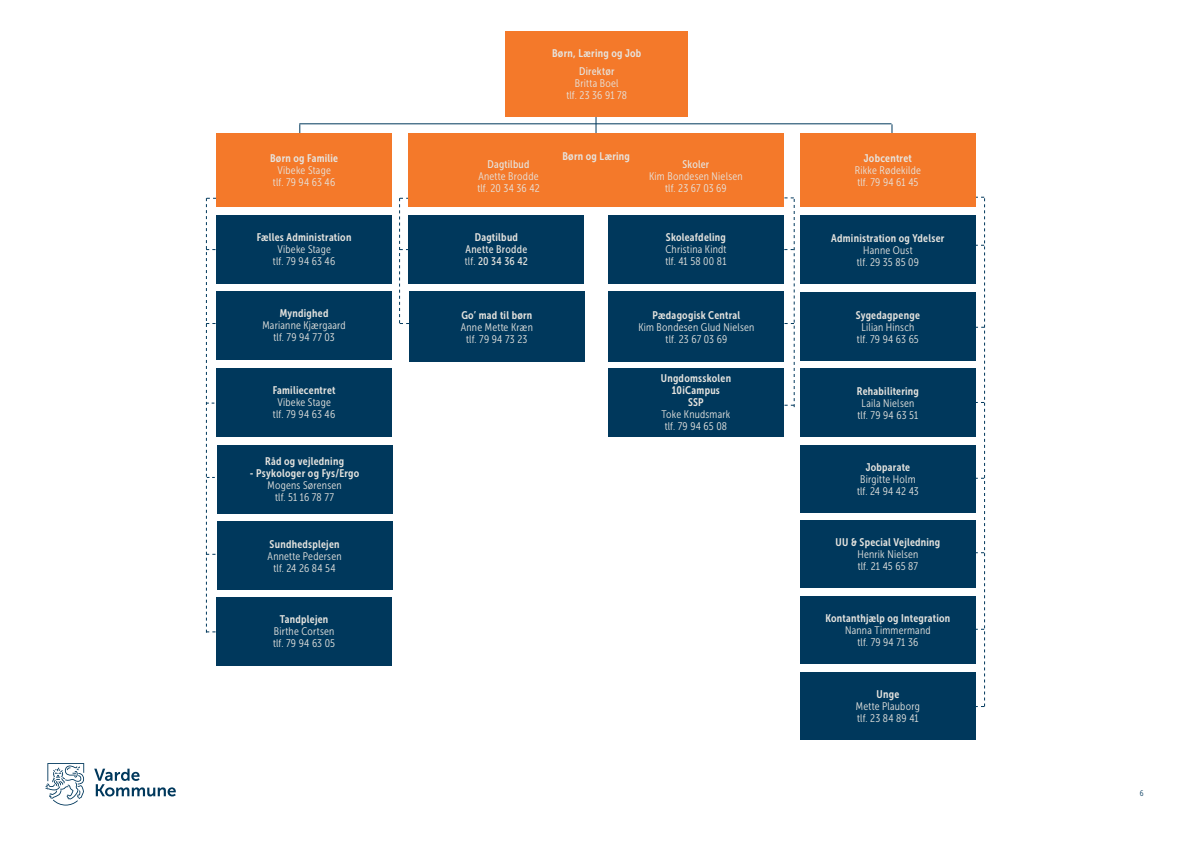
<style>
.page{position:relative;width:1191px;height:842px;background:#fff}
.page>*{position:absolute;margin:0;border:0;box-sizing:border-box;transform-origin:0 0}
.t1{font:11px/12px "Museo Sans Cond 300";letter-spacing:.02em;color:#e6e4df;text-align:center}
.t2{font:11px/12px "Museo Sans Cond 700";letter-spacing:.025em;color:#e6e4df;text-align:center}
.t3{font:11px/12px "Museo Sans Cond 500";letter-spacing:.02em;color:#e6e4df}
.t4{font:8px "Museo Sans Cond 300";color:#00385c}
.s1{font-family:"Museo Sans Cond 300"}
</style>
<div class="page">
<div style="left:216px;top:597px;width:176px;height:68px;background:#00385c"></div>
<svg style="left:595px;top:116px;width:1px;height:17px"></svg>
<svg style="left:399px;top:198px;width:36px;height:126px"></svg>
<svg style="left:759px;top:198px;width:36px;height:209px"></svg>
<hr style="left:299px;top:123px;width:592px;height:1px;background:#00385c">
<div style="left:408px;top:215px;width:176px;height:68px;background:#00385c"></div>
<div style="left:409px;top:291px;width:176px;height:71px;background:#00385c"></div>
<div style="left:216px;top:215px;width:176px;height:68px;background:#00385c"></div>
<div style="left:216px;top:368px;width:176px;height:68px;background:#00385c"></div>
<div style="left:216px;top:291px;width:176px;height:68px;background:#00385c"></div>
<div style="left:217px;top:445px;width:175px;height:68px;background:#00385c"></div>
<div style="left:217px;top:522px;width:175px;height:68px;background:#00385c"></div>
<div style="left:608px;top:215px;width:176px;height:68px;background:#00385c"></div>
<div style="left:608px;top:291px;width:176px;height:71px;background:#00385c"></div>
<div style="left:608px;top:368px;width:176px;height:68px;background:#00385c"></div>
<div style="left:216px;top:133px;width:176px;height:74px;background:#f4792a"></div>
<div style="left:408px;top:133px;width:200px;height:74px;background:#f4792a"></div>
<div style="left:608px;top:133px;width:176px;height:74px;background:#f4792a"></div>
<div style="left:505px;top:31px;width:183px;height:85px;background:#f4792a"></div>
<div style="left:800px;top:216px;width:175px;height:68px;background:#00385c"></div>
<div style="left:800px;top:293px;width:175px;height:68px;background:#00385c"></div>
<div style="left:800px;top:368px;width:175px;height:68px;background:#00385c"></div>
<svg style="left:949px;top:197px;width:36px;height:510px"></svg>
<div style="left:800px;top:133px;width:175px;height:74px;background:#f4792a"></div>
<svg style="left:206px;top:198px;width:36px;height:435px"></svg>
<svg style="left:94px;top:769px;width:82px;height:27px"></svg>
<svg style="left:45px;top:763px;width:39px;height:42px"></svg>
<div style="left:800px;top:445px;width:175px;height:67px;background:#00385c"></div>
<div style="left:800px;top:520px;width:175px;height:68px;background:#00385c"></div>
<div style="left:800px;top:596px;width:175px;height:68px;background:#00385c"></div>
<div style="left:800px;top:672px;width:175px;height:67px;background:#00385c"></div>
<p class="t2" style="left:552px;top:47px;width:91px">Børn, Læring og Job</p>
<p class="t3" style="left:579px;top:65px;width:37px">Direktør</p>
<p class="t1" style="left:566px;top:77px;width:62px">Britta Boel<br>tlf. 23 36 91 78</p>
<p class="t2" style="left:270px;top:152px;width:70px">Børn og Familie</p>
<p class="t1" style="left:273px;top:164px;width:64px">Vibeke Stage tlf. 79 94 63 46</p>
<p class="t3" style="left:487px;top:158px;width:43px">Dagtilbud</p>
<p class="t1" style="left:477px;top:170px;width:64px;text-align:left">Anette Brodde tlf. 20 34 36 42</p>
<p class="t2" style="left:562px;top:151px;width:69px">Børn og Læring</p>
<p class="t3" style="left:682px;top:158px;width:28px">Skoler</p>
<p class="t1" style="left:649px;top:170px;width:95px">Kim Bondesen Nielsen tlf. 23 67 03 69</p>
<p class="t2" style="left:864px;top:152px;width:50px">Jobcentret</p>
<p class="t1" style="left:855px;top:164px;width:68px;text-align:left">Rikke Rødekilde tlf. 79 94 61 45</p>
<p class="t2" style="left:257px;top:231px;width:96px">Fælles Administration</p>
<p class="t1" style="left:273px;top:243px;width:64px">Vibeke Stage tlf. 79 94 63 46</p>
<p class="t2" style="left:475px;top:231px;width:45px">Dagtilbud</p>
<p class="t3" style="left:465px;top:243px;width:64px">Anette Brodde <span class="s1">tlf.</span> 20 34 36 42</p>
<p class="t2" style="left:666px;top:231px;width:61px">Skoleafdeling</p>
<p class="t1" style="left:665px;top:243px;width:63px;text-align:left">Christina Kindt tlf. 41 58 00 81</p>
<p class="t2" style="left:831px;top:232px;width:115px">Administration og Ydelser</p>
<p class="t1" style="left:857px;top:244px;width:63px">Hanne Oust tlf. 29 35 85 09</p>
<p class="t2" style="left:280px;top:307px;width:50px">Myndighed</p>
<p class="t1" style="left:262px;top:320px;width:85px">Marianne Kjærgaard tlf. 79 94 77 03</p>
<p class="t2" style="left:273px;top:384px;width:64px">Familiecentret</p>
<p class="t1" style="left:273px;top:396px;width:64px">Vibeke Stage tlf. 79 94 63 46</p>
<p class="t2" style="left:461px;top:309px;width:73px">Go’ mad til børn</p>
<p class="t1" style="left:461px;top:321px;width:74px">Anne Mette Kræn tlf. 79 94 73 23</p>
<p class="t2" style="left:652px;top:309px;width:89px">Pædagogisk Central</p>
<p class="t1" style="left:638px;top:321px;width:118px">Kim Bondesen Glud Nielsen tlf. 23 67 03 69</p>
<p class="t2" style="left:661px;top:372px;width:72px">Ungdomsskolen<br>10iCampus<br>SSP</p>
<p class="t1" style="left:661px;top:408px;width:70px;text-align:left">Toke Knudsmark tlf. 79 94 65 08</p>
<p class="t2" style="left:856px;top:309px;width:65px">Sygedagpenge</p>
<p class="t1" style="left:857px;top:321px;width:63px">Lilian Hinsch tlf. 79 94 63 65</p>
<p class="t2" style="left:857px;top:385px;width:64px">Rehabilitering</p>
<p class="t1" style="left:857px;top:397px;width:62px">Laila Nielsen tlf. 79 94 63 51</p>
<p class="t2" style="left:265px;top:455px;width:80px">Råd og vejledning</p>
<p class="t2" style="left:250px;top:467px;width:111px">- Psykologer og Fys/Ergo</p>
<p class="t1" style="left:267px;top:480px;width:76px">Mogens Sørensen tlf. 51 16 78 77</p>
<p class="t2" style="left:270px;top:538px;width:71px">Sundhedsplejen</p>
<p class="t1" style="left:268px;top:550px;width:75px">Annette Pedersen tlf. 24 26 84 54</p>
<p class="t2" style="left:865px;top:461px;width:46px">Jobparate</p>
<p class="t1" style="left:857px;top:473px;width:63px;text-align:left">Birgitte Holm tlf. 24 94 42 43</p>
<p class="t2" style="left:835px;top:536px;width:106px">UU &amp; Special Vejledning</p>
<p class="t1" style="left:857px;top:548px;width:63px;text-align:left">Henrik Nielsen tlf. 21 45 65 87</p>
<p class="t2" style="left:280px;top:614px;width:50px">Tandplejen</p>
<p class="t1" style="left:273px;top:626px;width:64px;text-align:left">Birthe Cortsen tlf. 79 94 63 05</p>
<p class="t2" style="left:825px;top:612px;width:126px">Kontanthjælp og Integration</p>
<p class="t1" style="left:845px;top:625px;width:87px">Nanna Timmermand tlf. 79 94 71 36</p>
<p class="t2" style="left:876px;top:688px;width:24px">Unge</p>
<p class="t1" style="left:856px;top:700px;width:65px;text-align:left">Mette Plauborg tlf. 23 84 89 41</p>
<p class="t4" style="left:1140px;top:789px;width:5px">6</p>
</div>
